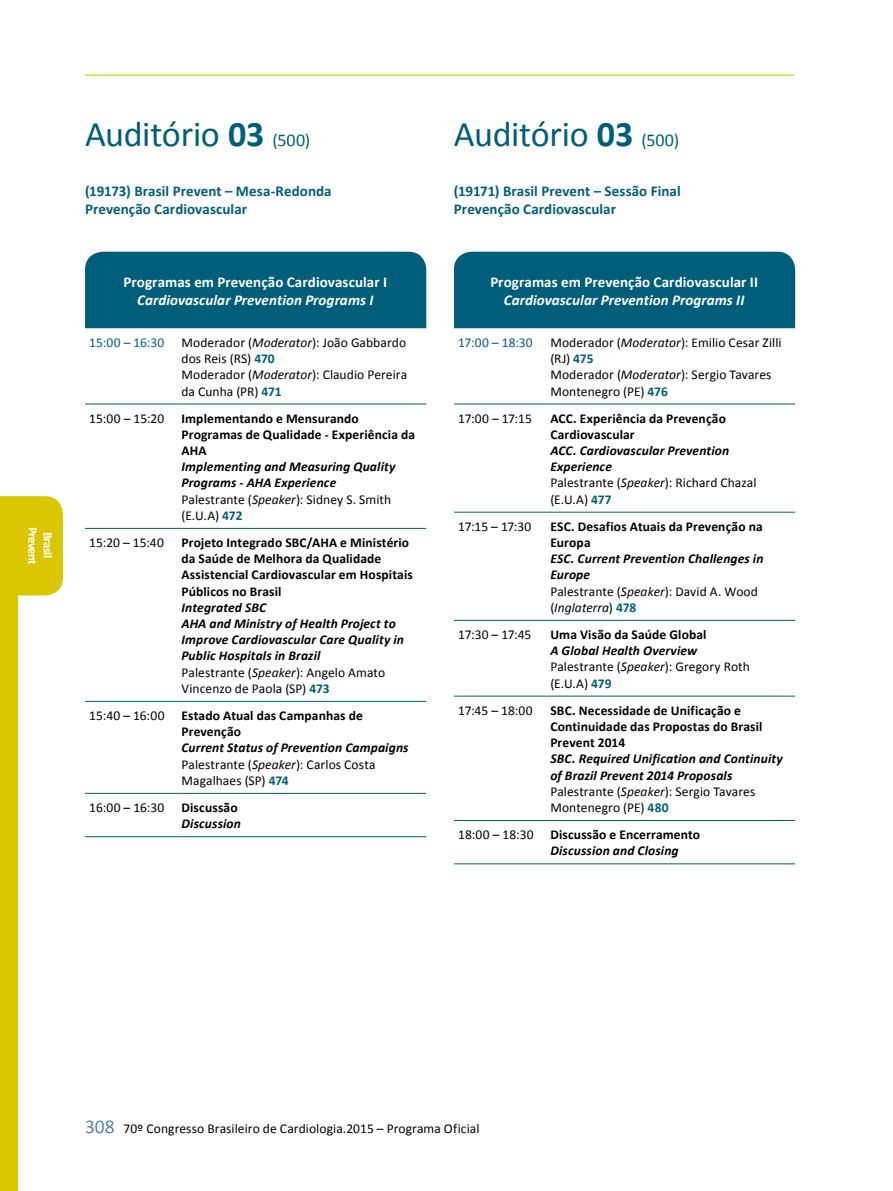
<style>
.page{position:relative;width:893px;height:1191px;background:#fff}
.page>*{position:absolute;margin:0;border:0;box-sizing:border-box;transform-origin:0 0}
.t1{font:36px "Calibri";letter-spacing:-.01em;color:#005e7b}
.t2{font:700 15px/18px "Calibri";letter-spacing:.005em;color:#005e7b}
.t3{font:700 15px "Calibri";letter-spacing:.005em;color:#fff}
.t4{font:italic 700 15px "Calibri";letter-spacing:.005em;color:#fff}
.t5{font:italic 700 13.5px/16.2px "Calibri";letter-spacing:.01em;color:#000}
.t6{font:13.5px/16.2px "Calibri";letter-spacing:.005em;color:#000}
.t7{font:700 13.5px/16.2px "Calibri";letter-spacing:.01em;color:#000}
.t8{font:13.5px "Calibri";letter-spacing:.01em;color:#005e7b}
.t9{font:700 12.75px/15.3px "Calibri";letter-spacing:-.04em;color:#fff;text-align:center}
.s1{font-weight:700}
.s2{font-size:18px}
.s3{font-style:italic}
.s4{font-weight:700;color:#005e7b}
.s5{font-weight:400;font-style:normal}
.s6{font-weight:400}
.s7{font-style:normal;color:#005e7b}
.s8{font-weight:700;font-style:italic}
.s9{font-size:19.5px;color:#5483ad}
</style>
<div class="page">
<hr style="left:85px;top:75px;width:709px;height:1px;background:#d9c600">
<div style="left:0;top:523px;width:18px;height:668px;background:#d9c600"></div>
<div style="left:0;top:496px;width:63px;height:99px;background:#d9c600"></div>
<hr style="left:85px;top:404px;width:92px;height:1px;background:#005e7b">
<hr style="left:177px;top:404px;width:249px;height:1px;background:#005e7b">
<hr style="left:85px;top:528px;width:92px;height:1px;background:#005e7b">
<hr style="left:177px;top:528px;width:249px;height:1px;background:#005e7b">
<hr style="left:85px;top:701px;width:92px;height:1px;background:#005e7b">
<hr style="left:85px;top:793px;width:92px;height:1px;background:#005e7b">
<hr style="left:85px;top:836px;width:92px;height:1px;background:#005e7b">
<hr style="left:177px;top:701px;width:249px;height:1px;background:#005e7b">
<hr style="left:177px;top:793px;width:249px;height:1px;background:#005e7b">
<hr style="left:177px;top:836px;width:249px;height:1px;background:#005e7b">
<div style="left:85px;top:252px;width:341px;height:76px;background:#005e7b"></div>
<hr style="left:454px;top:404px;width:92px;height:1px;background:#005e7b">
<hr style="left:546px;top:404px;width:249px;height:1px;background:#005e7b">
<hr style="left:454px;top:512px;width:92px;height:1px;background:#005e7b">
<hr style="left:546px;top:512px;width:249px;height:1px;background:#005e7b">
<hr style="left:454px;top:620px;width:92px;height:1px;background:#005e7b">
<hr style="left:454px;top:696px;width:92px;height:1px;background:#005e7b">
<hr style="left:454px;top:820px;width:92px;height:1px;background:#005e7b">
<hr style="left:454px;top:863px;width:92px;height:1px;background:#005e7b">
<hr style="left:546px;top:620px;width:249px;height:1px;background:#005e7b">
<hr style="left:546px;top:696px;width:249px;height:1px;background:#005e7b">
<hr style="left:546px;top:820px;width:249px;height:1px;background:#005e7b">
<hr style="left:546px;top:863px;width:249px;height:1px;background:#005e7b">
<div style="left:454px;top:252px;width:341px;height:76px;background:#005e7b"></div>
<p class="t9" style="left:56px;top:526px;width:39px;rotate:90deg">Brasil<br>Prevent</p>
<h1 class="t1" style="left:85px;top:112px;width:227px">Auditório <span class="s1">03</span> <span class="s2">(500)</span></h1>
<p class="t2" style="left:85px;top:181px;width:248px">(19173) Brasil Prevent – Mesa-Redonda<br>Prevenção Cardiovascular</p>
<p class="t3" style="left:123px;top:272px;width:265px">Programas em Prevenção Cardiovascular I</p>
<p class="t4" style="left:137px;top:290px;width:238px">Cardiovascular Prevention Programs I</p>
<p class="t8" style="left:89px;top:334px;width:77px">15:00 – 16:30</p>
<p class="t6" style="left:181px;top:334px;width:227px">Moderador (<span class="s3">Moderator</span>): João Gabbardo dos Reis (RS) <span class="s4">470<br></span>Moderador (<span class="s3">Moderator</span>): Claudio Pereira da Cunha (PR) <span class="s4">471</span></p>
<p class="t6" style="left:89px;top:409px;width:76px">15:00 – 15:20</p>
<p class="t7" style="left:181px;top:409px;width:235px">Implementando e Mensurando<br>Programas de Qualidade - Experiência da<br>AHA</p>
<p class="t5" style="left:181px;top:458px;width:215px">Implementing and Measuring Quality<br>Programs - AHA Experience<br><span class="s5">Palestrante (</span><span class="s6">Speaker</span><span class="s5">): Sidney S. Smith (E.U.A)</span> <span class="s7">472</span></p>
<p class="t6" style="left:89px;top:534px;width:76px">15:20 – 15:40</p>
<p class="t7" style="left:181px;top:534px;width:233px">Projeto Integrado SBC/AHA e Ministério da Saúde de Melhora da Qualidade Assistencial Cardiovascular em Hospitais Públicos no Brasil</p>
<p class="t5" style="left:181px;top:598px;width:224px">Integrated SBC<br>AHA and Ministry of Health Project to<br>Improve Cardiovascular Care Quality in<br>Public Hospitals in Brazil<br><span class="s5">Palestrante (</span><span class="s6">Speaker</span><span class="s5">): Angelo Amato<br>Vincenzo de Paola (SP)</span> <span class="s7">473</span></p>
<p class="t6" style="left:89px;top:707px;width:77px">15:40 – 16:00</p>
<p class="t7" style="left:181px;top:707px;width:183px">Estado Atual das Campanhas de<br>Prevenção</p>
<p class="t6" style="left:181px;top:739px;width:229px"><span class="s8">Current Status of Prevention Campaigns<br></span>Palestrante (<span class="s3">Speaker</span>): Carlos Costa<br>Magalhaes (SP) <span class="s4">474</span></p>
<p class="t6" style="left:89px;top:798px;width:76px">16:00 – 16:30</p>
<p class="t7" style="left:181px;top:798px;width:58px">Discussão</p>
<p class="t5" style="left:181px;top:815px;width:61px">Discussion</p>
<h1 class="t1" style="left:454px;top:112px;width:227px">Auditório <span class="s1">03</span> <span class="s2">(500)</span></h1>
<p class="t2" style="left:454px;top:181px;width:228px">(19171) Brasil Prevent – Sessão Final<br>Prevenção Cardiovascular</p>
<p class="t3" style="left:490px;top:272px;width:269px">Programas em Prevenção Cardiovascular II</p>
<p class="t4" style="left:504px;top:290px;width:242px">Cardiovascular Prevention Programs II</p>
<p class="t8" style="left:458px;top:334px;width:76px">17:00 – 18:30</p>
<p class="t6" style="left:550px;top:334px;width:233px">Moderador (<span class="s3">Moderator</span>): Emilio Cesar Zilli (RJ) <span class="s4">475<br></span>Moderador (<span class="s3">Moderator</span>): Sergio Tavares<br>Montenegro (PE) <span class="s4">476</span></p>
<p class="t6" style="left:458px;top:409px;width:75px">17:00 – 17:15</p>
<p class="t7" style="left:550px;top:409px;width:177px">ACC. Experiência da Prevenção<br>Cardiovascular</p>
<p class="t5" style="left:550px;top:442px;width:208px">ACC. Cardiovascular Prevention<br>Experience<br><span class="s5">Palestrante (</span><span class="s6">Speaker</span><span class="s5">): Richard Chazal (E.U.A)</span> <span class="s7">477</span></p>
<p class="t6" style="left:458px;top:517px;width:75px">17:15 – 17:30</p>
<p class="t7" style="left:550px;top:517px;width:214px">ESC. Desafios Atuais da Prevenção na<br>Europa</p>
<p class="t5" style="left:550px;top:550px;width:215px">ESC. Current Prevention Challenges in<br>Europe<br><span class="s5">Palestrante (</span><span class="s6">Speaker</span><span class="s5">): David A. Wood (</span><span class="s6">Inglaterra</span><span class="s5">)</span> <span class="s7">478</span></p>
<p class="t6" style="left:458px;top:626px;width:75px">17:30 – 17:45</p>
<p class="t7" style="left:550px;top:626px;width:158px">Uma Visão da Saúde Global</p>
<p class="t6" style="left:550px;top:642px;width:201px"><span class="s8">A Global Health Overview<br></span>Palestrante (<span class="s3">Speaker</span>): Gregory Roth (E.U.A) <span class="s4">479</span></p>
<p class="t6" style="left:458px;top:701px;width:76px">17:45 – 18:00</p>
<p class="t7" style="left:550px;top:701px;width:214px">SBC. Necessidade de Unificação e<br>Continuidade das Propostas do Brasil<br>Prevent 2014</p>
<p class="t5" style="left:550px;top:750px;width:234px">SBC. Required Unification and Continuity of Brazil Prevent 2014 Proposals <span class="s5">Palestrante (</span><span class="s6">Speaker</span><span class="s5">): Sergio Tavares Montenegro (PE)</span> <span class="s7">480</span></p>
<p class="t7" style="left:550px;top:826px;width:151px;text-indent:-92px"><span class="s6">18:00 – 18:30</span> Discussão e Encerramento<br><span class="s3">Discussion and Closing</span></p>
<p class="t6" style="left:85px;top:1119px;width:396px"><span class="s9">308</span> 70º Congresso Brasileiro de Cardiologia.2015 – Programa Oficial</p>
</div>
